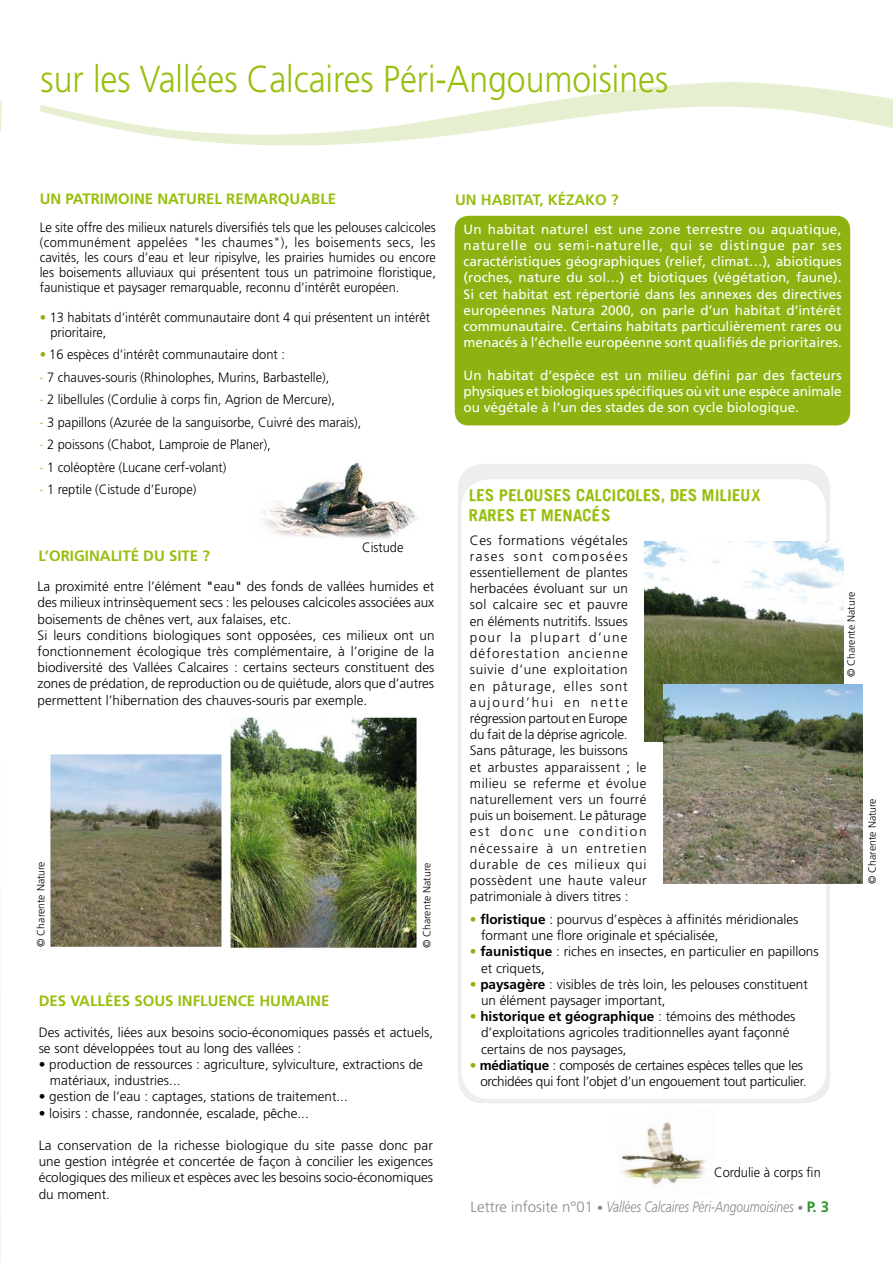
<style>
.page{position:relative;width:893px;height:1263px;background:#fff}
.page>*{position:absolute;margin:0;border:0;box-sizing:border-box;transform-origin:0 0}
.t1{font:300 37.5px "Frutiger";color:#97bf0d;scale:.9 1}
.t2{font:16.5px/19.8px "Recreant Dirty";letter-spacing:.015em;color:#97bf0d}
.t3{font:700 15px "Frutiger";color:#97bf0d}
.t4{font:italic 300 15px "Frutiger";color:#87888a;scale:.8 1}
.t5{font:300 13.5px/16.2px "Frutiger";color:#000}
.t6{font:300 13.5px/15px "Frutiger";color:#000;text-align:justify;scale:.95 1}
.t7{font:13.5px/16.2px "Frutiger";color:#fff;text-align:justify}
.t8{font:300 13.5px/16.2px "Frutiger";letter-spacing:.025em;color:#000}
.t9{font:300 13.5px/16.2px "Frutiger";letter-spacing:-.02em;color:#000;text-align:right}
.t10{font:300 10.5px "Frutiger";color:#000}
.s1{font-stretch:condensed;color:#8eb211}
.s2{font-weight:400}
.s3{color:#8eb211}
.s4{font-weight:700}
.s5{font-style:normal}
.s6{font-style:normal;font-size:12px}
.s7{font-weight:700;font-style:normal;color:#2d972b}
</style>
<div class="page">
<img style="left:0;top:101px;width:2px;height:31px">
<svg style="left:0;top:906px;width:1px;height:357px"></svg>
<div style="left:455px;top:216px;width:395px;height:209px;background:#8eb211;border-radius:14px"></div>
<div style="left:458px;top:464px;width:372px;height:639px;background:#eeeeef"></div>
<svg style="left:461px;top:479px;width:365px;height:620px"></svg>
<img style="left:645px;top:542px;width:199px;height:199px">
<img style="left:664px;top:684px;width:198px;height:200px">
<img style="left:40px;top:82px;width:853px;height:64px">
<img style="left:621px;top:1122px;width:85px;height:63px">
<svg style="left:50px;top:754px;width:171px;height:193px;background:#898b80"></svg>
<img style="left:221px;top:717px;width:196px;height:231px">
<img style="left:263px;top:462px;width:155px;height:77px">
<img style="left:248px;top:441px;width:22px;height:10px">
<h1 class="t1" style="left:41px;top:58px;width:699px">sur les Vallées Calcaires Péri-Angoumoisines</h1>
<p class="t3" style="left:40px;top:190px;width:298px">UN PATRIMOINE NATUREL REMARQUABLE</p>
<p class="t6" style="left:40px;top:219px;width:418px">Le site offre des milieux naturels diversifiés tels que les pelouses calcicoles (communément appelées "les chaumes"), les boisements secs, les cavités, les cours d’eau et leur ripisylve, les prairies humides ou encore les boisements alluviaux qui présentent tous un patrimoine floristique, faunistique et paysager remarquable, reconnu d’intérêt européen.</p>
<p class="t6" style="left:50px;top:309px;width:401px;text-indent:-11px"><span class="s1">•</span> 13 habitats d’intérêt communautaire dont 4 qui présentent un intérêt prioritaire,</p>
<p class="t6" style="left:40px;top:347px;width:260px"><span class="s1">•</span> 16 espèces d’intérêt communautaire dont :</p>
<p class="t6" style="left:40px;top:369px;width:306px"><span class="s1">-</span> 7 chauves-souris (Rhinolophes, Murins, Barbastelle),</p>
<p class="t6" style="left:40px;top:392px;width:312px"><span class="s1">-</span> 2 libellules (Cordulie à corps fin, Agrion de Mercure),</p>
<p class="t6" style="left:40px;top:414px;width:340px"><span class="s1">-</span> 3 papillons (Azurée de la sanguisorbe, Cuivré des marais),</p>
<p class="t6" style="left:40px;top:437px;width:245px"><span class="s1">-</span> 2 poissons (Chabot, Lamproie de Planer),</p>
<p class="t6" style="left:40px;top:459px;width:198px"><span class="s1">-</span> 1 coléoptère (Lucane cerf-volant)</p>
<p class="t6" style="left:40px;top:482px;width:166px"><span class="s1">-</span> 1 reptile (Cistude d’Europe)</p>
<p class="t3" style="left:38px;top:547px;width:173px">L’ORIGINALITÉ DU SITE ?</p>
<p class="t6" style="left:362px;top:540px;width:45px">Cistude</p>
<p class="t5" style="left:38px;top:578px;width:398px">La proximité entre l’élément <span class="s2">"</span>eau<span class="s2">"</span> des fonds de vallées humides et des milieux intrinsèquement secs : les pelouses calcicoles associées aux boisements de chênes vert, aux falaises, etc.<br>Si leurs conditions biologiques sont opposées, ces milieux ont un fonctionnement écologique très complémentaire, à l’origine de la biodiversité des Vallées Calcaires : certains secteurs constituent des zones de prédation, de reproduction ou de quiétude, alors que d’autres permettent l’hibernation des chauves-souris par exemple.</p>
<p class="t10" style="left:35px;top:947px;width:87px;rotate:-90deg">© Charente Nature</p>
<p class="t3" style="left:39px;top:992px;width:292px">DES VALLÉES SOUS INFLUENCE HUMAINE</p>
<p class="t10" style="left:421px;top:948px;width:87px;rotate:-90deg">© Charente Nature</p>
<p class="t5" style="left:39px;top:1024px;width:396px">Des activités, liées aux besoins socio-économiques passés et actuels, se sont développées tout au long des vallées :</p>
<p class="t5" style="left:50px;top:1056px;width:375px;text-indent:-11px">• production de ressources : agriculture, sylviculture, extractions de matériaux, industries...</p>
<p class="t5" style="left:39px;top:1088px;width:311px">• gestion de l’eau : captages, stations de traitement...</p>
<p class="t5" style="left:39px;top:1105px;width:272px">• loisirs : chasse, randonnée, escalade, pêche...</p>
<p class="t5" style="left:39px;top:1137px;width:396px;text-align:justify">La conservation de la richesse biologique du site passe donc par une gestion intégrée et concertée de façon à concilier les exigences écologiques des milieux et espèces avec les besoins socio-économiques du moment.</p>
<p class="t3" style="left:455px;top:190px;width:165px">UN HABITAT, KÉZAKO ?</p>
<p class="t7" style="left:464px;top:221px;width:380px">Un habitat naturel est une zone terrestre ou aquatique, naturelle ou semi-naturelle, qui se distingue par ses caractéristiques géographiques (relief, climat…), abiotiques (roches, nature du sol…) et biotiques (végétation, faune).<br>Si cet habitat est répertorié dans les annexes des directives européennes Natura 2000, on parle d’un habitat d’intérêt communautaire. Certains habitats particulièrement rares ou menacés à l’échelle européenne sont qualifiés de prioritaires.</p>
<p class="t7" style="left:464px;top:367px;width:380px">Un habitat d’espèce est un milieu défini par des facteurs physiques et biologiques spécifiques où vit une espèce animale ou végétale à l’un des stades de son cycle biologique.</p>
<p class="t2" style="left:469px;top:485px;width:293px">LES PELOUSES CALCICOLES, DES MILIEUX<br>RARES ET MENACÉ</p>
<p class="t8" style="left:470px;top:532px;width:178px">Ces formations végétales rases sont composées essentiellement de plantes herbacées évoluant sur un sol calcaire sec et pauvre<br>en éléments nutritifs. Issues pour la plupart d’une déforestation ancienne suivie d’une exploitation<br>en pâturage, elles sont aujourd’hui en nette régression partout en Europe<br>du fait de la déprise agricole.<br>Sans pâturage, les buissons<br>et arbustes apparaissent ; le milieu se referme et évolue naturellement vers un fourré puis un boisement. Le pâturage est donc une condition nécessaire à un entretien durable de ces milieux qui possèdent une haute valeur patrimoniale à divers titres :</p>
<p class="t5" style="left:481px;top:911px;width:319px;text-indent:-11px"><span class="s3">•</span> <span class="s4">floristique</span> : pourvus d’espèces à affinités méridionales formant une flore originale et spécialisée,</p>
<p class="t5" style="left:481px;top:943px;width:339px;text-indent:-11px"><span class="s1">•</span> <span class="s4">faunistique</span> : riches en insectes, en particulier en papillons et criquets,</p>
<p class="t5" style="left:481px;top:976px;width:328px;text-indent:-11px"><span class="s1">•</span> <span class="s4">paysagère</span> : visibles de très loin, les pelouses constituent un élément paysager important,</p>
<p class="t5" style="left:481px;top:1008px;width:316px;text-indent:-11px"><span class="s1">•</span> <span class="s4">historique et géographique</span> : témoins des méthodes d’exploitations agricoles traditionnelles ayant façonné certains de nos paysages,</p>
<p class="t9" style="left:470px;top:1057px;width:338px"><span class="s1">•</span> <span class="s4">médiatique</span> : composés de certaines espèces telles que les orchidées qui font l’objet d’un engouement tout particulier.</p>
<p class="t2" style="left:601px;top:505px;width:11px">S</p>
<p class="t10" style="left:845px;top:677px;width:87px;rotate:-90deg">© Charente Nature</p>
<p class="t10" style="left:866px;top:884px;width:87px;rotate:-90deg">© Charente Nature</p>
<p class="t6" style="left:714px;top:1165px;width:114px">Cordulie à corps fin</p>
<p class="t4" style="left:471px;top:1198px;width:450px"><span class="s5">Lettre infosite n°01</span> <span class="s6">•</span> Vallées Calcaires Péri-Angoumoisines <span class="s6">•</span> <span class="s7">P. 3</span></p>
</div>
